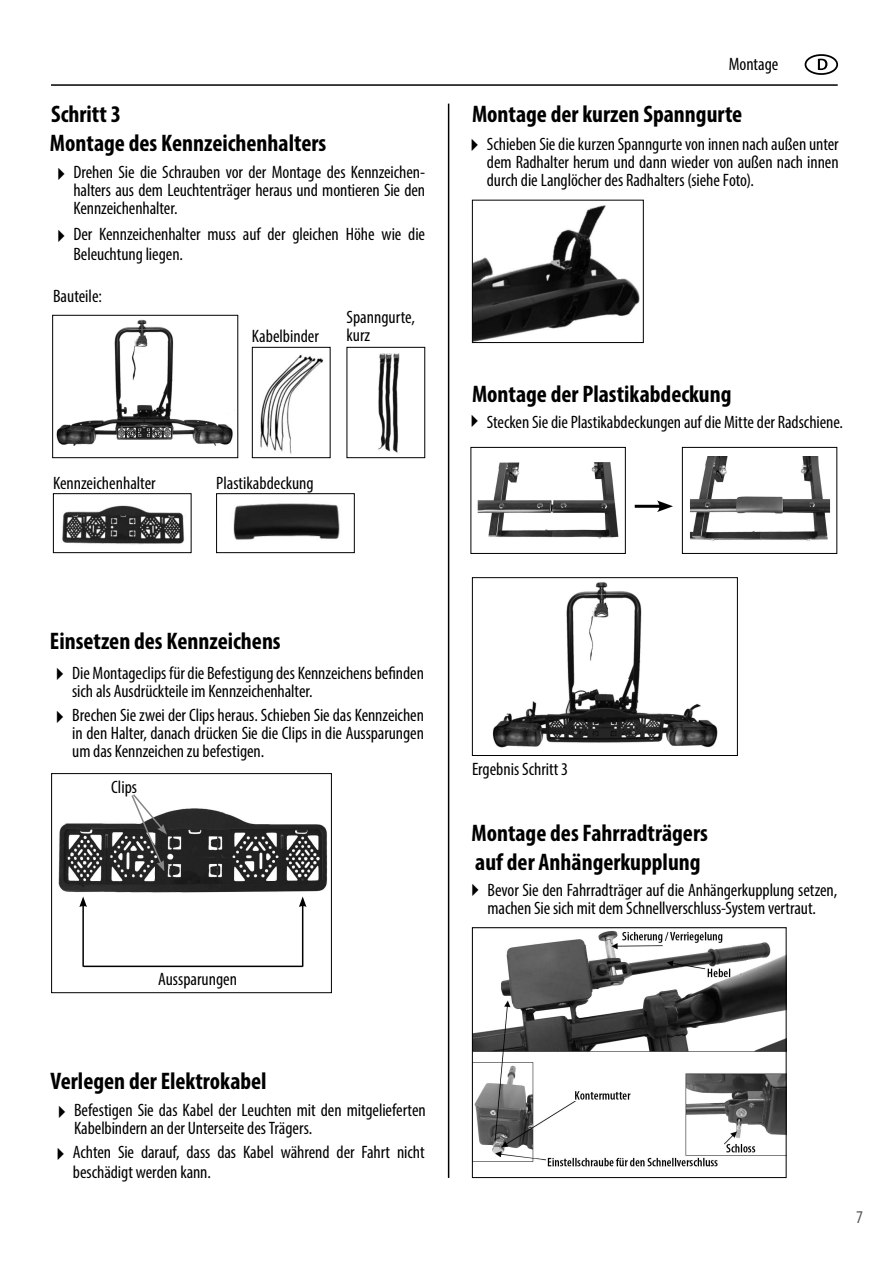
<style>
.page{position:relative;width:893px;height:1263px;background:#fff}
.page>*{position:absolute;margin:0;border:0;box-sizing:border-box;transform-origin:0 0}
.t1{font:700 condensed 24px/28.8px "Myriad Pro";color:#000}
.t2{font:condensed 18px/18px "Myriad Pro";letter-spacing:-.005em;color:#000}
.t3{font:condensed 18px "Myriad Pro";color:#575757}
</style>
<div class="page">
<hr style="left:51px;top:84px;width:787px;height:2px;background:#000">
<hr style="left:448px;top:104px;width:1px;height:1074px;background:#000">
<img style="left:56px;top:319px;width:179px;height:127px">
<div style="left:52px;top:315px;width:186px;height:143px;border:1px solid #000"></div>
<img style="left:260px;top:354px;width:64px;height:100px">
<div style="left:252px;top:347px;width:78px;height:111px;border:1px solid #000"></div>
<img style="left:378px;top:353px;width:22px;height:100px">
<div style="left:347px;top:347px;width:78px;height:111px;border:1px solid #000"></div>
<img style="left:62px;top:505px;width:122px;height:40px">
<div style="left:53px;top:493px;width:138px;height:60px;border:1px solid #000"></div>
<img style="left:233px;top:503px;width:107px;height:37px">
<div style="left:216px;top:493px;width:139px;height:60px;border:1px solid #000"></div>
<img style="left:58px;top:808px;width:270px;height:85px">
<div style="left:51px;top:773px;width:281px;height:220px;border:1px solid #000"></div>
<hr style="left:82px;top:905px;width:2px;height:62px;background:#000">
<svg style="left:79px;top:896px;width:8px;height:11px"></svg>
<hr style="left:302px;top:905px;width:1px;height:62px;background:#000">
<svg style="left:299px;top:896px;width:7px;height:11px"></svg>
<hr style="left:83px;top:965px;width:220px;height:2px;background:#000">
<svg style="left:130px;top:794px;width:37px;height:77px"></svg>
<img style="left:474px;top:205px;width:166px;height:136px">
<div style="left:472px;top:200px;width:172px;height:143px;border:1px solid #000"></div>
<img style="left:477px;top:462px;width:142px;height:77px">
<div style="left:470px;top:447px;width:156px;height:107px;border:1px solid #000"></div>
<img style="left:690px;top:456px;width:141px;height:86px">
<div style="left:682px;top:447px;width:155px;height:107px;border:1px solid #000"></div>
<hr style="left:635px;top:505px;width:28px;height:3px;background:#000">
<svg style="left:657px;top:500px;width:16px;height:12px"></svg>
<img style="left:492px;top:582px;width:226px;height:166px">
<div style="left:472px;top:577px;width:266px;height:179px;border:1px solid #000"></div>
<img style="left:474px;top:931px;width:310px;height:236px">
<div style="left:472px;top:927px;width:314px;height:251px;border:1px solid #000"></div>
<div style="left:805px;top:54px;width:33px;height:21px;border:2px solid #000;border-radius:50%"></div>
<svg style="left:818px;top:59px;width:9px;height:11px"></svg>
<h1 class="t1" style="left:51px;top:99px;width:71px">Schritt 3</h1>
<p class="t2" style="left:729px;top:55px;width:51px">Montage</p>
<h1 class="t1" style="left:472px;top:99px;width:272px">Montage der kurzen Spanngurte</h1>
<h1 class="t1" style="left:50px;top:128px;width:278px">Montage des Kennzeichenhalters</h1>
<p class="t2" style="left:465px;top:134px;width:376px">✔ Schieben Sie die kurzen Spanngurte von innen nach außen unter</p>
<p class="t2" style="left:51px;top:163px;width:376px">✔ Drehen Sie die Schrauben vor der Montage des Kennzeichen-</p>
<p class="t2" style="left:487px;top:152px;width:353px">dem Radhalter herum und dann wieder von außen nach innen durch die Langlöcher des Radhalters (siehe Foto).</p>
<p class="t2" style="left:73px;top:181px;width:353px">halters aus dem Leuchtenträger heraus und montieren Sie den<br>Kennzeichenhalter.</p>
<p class="t2" style="left:51px;top:225px;width:376px">✔ Der Kennzeichenhalter muss auf der gleichen Höhe wie die</p>
<p class="t2" style="left:73px;top:245px;width:111px">Beleuchtung liegen.</p>
<p class="t2" style="left:53px;top:286px;width:51px">Bauteile:</p>
<p class="t2" style="left:252px;top:327px;width:68px">Kabelbinder</p>
<p class="t2" style="left:347px;top:308px;width:70px">Spanngurte, kurz</p>
<p class="t2" style="left:53px;top:474px;width:104px">Kennzeichenhalter</p>
<p class="t2" style="left:216px;top:474px;width:99px">Plastikabdeckung</p>
<h1 class="t1" style="left:472px;top:379px;width:261px">Montage der Plastikabdeckung</h1>
<p class="t2" style="left:465px;top:412px;width:380px">✔ Stecken Sie die Plastikabdeckungen auf die Mitte der Radschiene.</p>
<h1 class="t1" style="left:50px;top:626px;width:232px">Einsetzen des Kennzeichens</h1>
<p class="t2" style="left:72px;top:663px;width:353px">Die Montageclips für die Befestigung des Kennzeichens befinden sich als Ausdrückteile im Kennzeichenhalter.</p>
<p class="t2" style="left:72px;top:724px;width:353px">in den Halter, danach drücken Sie die Clips in die Aussparungen um das Kennzeichen zu befestigen.</p>
<p class="t2" style="left:50px;top:706px;width:376px">✔ Brechen Sie zwei der Clips heraus. Schieben Sie das Kennzeichen</p>
<p class="t2" style="left:111px;top:778px;width:27px">Clips</p>
<p class="t2" style="left:158px;top:970px;width:80px">Aussparungen</p>
<h1 class="t1" style="left:51px;top:1066px;width:218px">Verlegen der Elektrokabel</h1>
<p class="t2" style="left:52px;top:1101px;width:376px">✔ Befestigen Sie das Kabel der Leuchten mit den mitgelieferten</p>
<p class="t2" style="left:73px;top:1142px;width:353px;line-height:19.5px">Achten Sie darauf, dass das Kabel während der Fahrt nicht beschädigt werden kann.</p>
<p class="t2" style="left:74px;top:1119px;width:240px">Kabelbindern an der Unterseite des Trägers.</p>
<p class="t2" style="left:472px;top:759px;width:98px">Ergebnis Schritt 3</p>
<h1 class="t1" style="left:471px;top:818px;width:238px">Montage des Fahrradträgers auf der Anhängerkupplung</h1>
<p class="t2" style="left:465px;top:881px;width:373px;text-align:center">✔ Bevor Sie den Fahrradträger auf die Anhängerkupplung setzen, machen Sie sich mit dem Schnellverschluss-System vertraut.</p>
<p class="t3" style="left:856px;top:1206px;width:8px">7</p>
</div>
